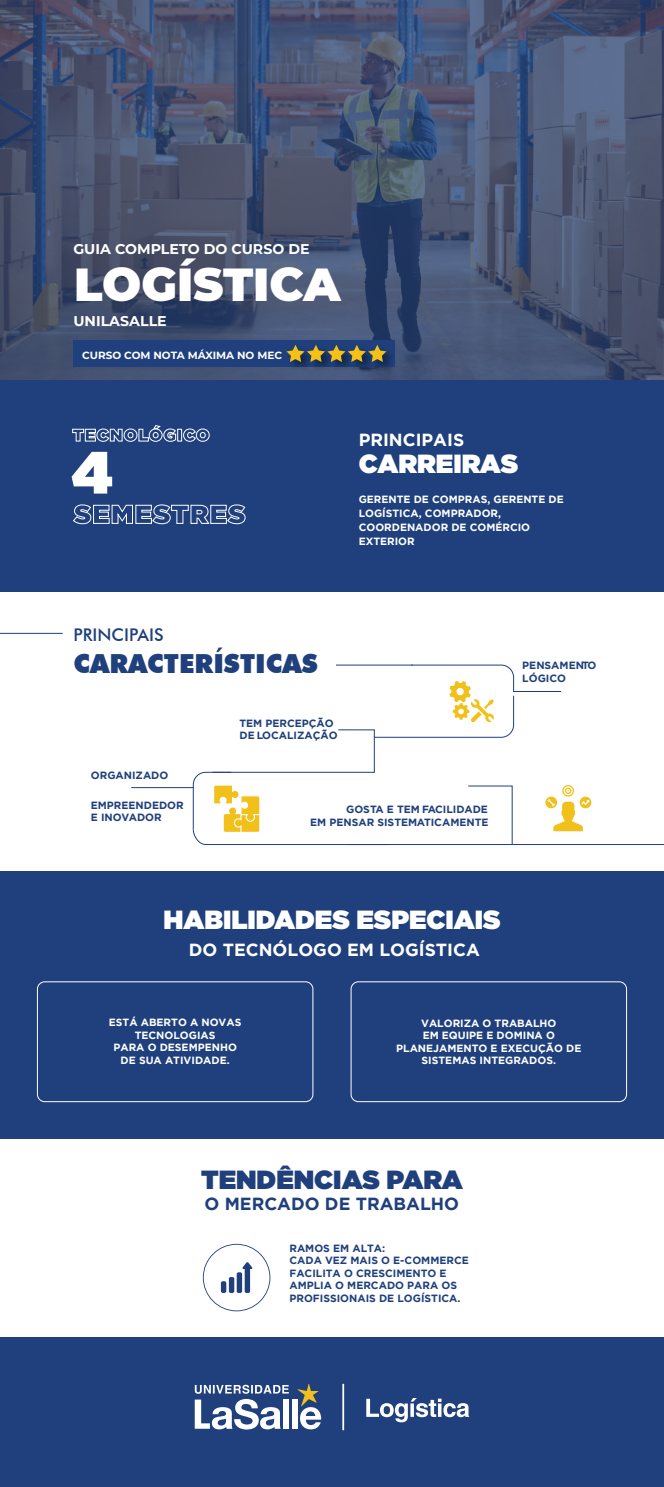
<style>
.page{position:relative;width:664px;height:1487px;background:#fff}
.page>*{position:absolute;margin:0;border:0;box-sizing:border-box;transform-origin:0 0}
.t1{font:900 59.15px "Gotham";color:#fff}
.t2{font:900 46.2px "Montserrat";color:#fff}
.t3{font:900 26.25px "Gotham";color:#fff}
.t4{font:900 26.25px "Futura BT";color:#1f407c}
.t5{font:900 26.25px "Gotham";color:#1f407c}
.t6{font:700 17.5px "Gotham";color:#fff}
.t7{font:700 17.5px "Gotham";color:#1f407c}
.t8{font:500 17.5px "Futura BT";color:#1f407c}
.t9{font:700 14.17px "Montserrat";color:#fff}
.t10{font:700 10.5px/12.6px "Gotham";color:#1f407c}
.t11{font:700 10.5px/12.6px "Gotham";color:#fff;text-align:center}
.t12{font:700 10.5px "Montserrat";color:#fff}
</style>
<div class="page">
<div style="left:0;top:1337px;width:663px;height:150px;background:#1f407c"></div>
<svg style="left:0;top:0;width:663px;height:380px;background:#475371"></svg>
<div style="left:0;top:871px;width:663px;height:268px;background:#1f407c"></div>
<div style="left:0;top:380px;width:663px;height:211px;background:#1f407c"></div>
<svg style="left:72px;top:425px;width:104px;height:17px"></svg>
<div style="left:177px;top:429px;width:5px;height:12px;border:1px solid #fff"></div>
<svg style="left:183px;top:428px;width:27px;height:14px"></svg>
<svg style="left:73px;top:504px;width:172px;height:20px"></svg>
<svg style="left:203px;top:1244px;width:67px;height:67px"></svg>
<hr style="left:0;top:633px;width:62px;height:1px;background:#1f407c">
<hr style="left:348px;top:844px;width:315px;height:1px;background:#1f407c">
<svg style="left:192px;top:664px;width:399px;height:181px"></svg>
<div style="left:73px;top:340px;width:321px;height:27px;background:#1f407c"></div>
<img style="left:284px;top:362px;width:20px;height:13px">
<img style="left:304px;top:362px;width:20px;height:13px">
<img style="left:324px;top:362px;width:21px;height:13px">
<img style="left:345px;top:362px;width:20px;height:13px">
<img style="left:365px;top:342px;width:34px;height:33px">
<svg style="left:286px;top:345px;width:100px;height:17px"></svg>
<div style="left:37px;top:981px;width:276px;height:121px;border:1px solid #fff;border-radius:7px"></div>
<div style="left:350px;top:981px;width:276px;height:121px;border:1px solid #fff;border-radius:7px"></div>
<svg style="left:366px;top:1398px;width:103px;height:24px"></svg>
<svg style="left:195px;top:1399px;width:85px;height:30px"></svg>
<div style="left:283px;top:1399px;width:6px;height:29px;background:#fff"></div>
<div style="left:291px;top:1399px;width:6px;height:29px;background:#fff"></div>
<svg style="left:195px;top:1384px;width:94px;height:9px"></svg>
<svg style="left:297px;top:1383px;width:24px;height:46px"></svg>
<hr style="left:342px;top:1383px;width:2px;height:47px;background:#fff">
<h3 class="t9" style="left:73px;top:239px;width:238px">GUIA COMPLETO DO CURSO DE</h3>
<h2 class="t2" style="left:74px;top:249px;width:268px">LOGÍSTICA</h2>
<h3 class="t9" style="left:73px;top:310px;width:95px">UNILASALLE</h3>
<p class="t12" style="left:82px;top:348px;width:201px">CURSO COM NOTA MÁXIMA NO MEC</p>
<h1 class="t1" style="left:72px;top:430px;width:42px">4</h1>
<h3 class="t6" style="left:358px;top:430px;width:107px">PRINCIPAIS</h3>
<h3 class="t3" style="left:358px;top:445px;width:161px">CARREIRAS</h3>
<p class="t11" style="left:358px;top:492px;width:206px;line-height:14px;text-align:left">GERENTE DE COMPRAS, GERENTE DE<br>LOGÍSTICA, COMPRADOR,<br>COORDENADOR DE COMÉRCIO<br>EXTERIOR</p>
<h3 class="t8" style="left:73px;top:624px;width:92px">PRINCIPAIS</h3>
<h3 class="t4" style="left:73px;top:647px;width:246px">CARACTERÍSTICAS</h3>
<p class="t10" style="left:239px;top:716px;width:100px">TEM PERCEPÇÃO<br>DE LOCALIZAÇÃO</p>
<p class="t10" style="left:522px;top:659px;width:76px">PENSAMENTO<br>LÓGICO</p>
<p class="t10" style="left:91px;top:768px;width:79px">ORGANIZADO</p>
<p class="t10" style="left:91px;top:798px;width:94px">EMPREENDEDOR<br>E INOVADOR</p>
<p class="t10" style="left:310px;top:802px;width:180px;text-align:right">GOSTA E TEM FACILIDADE<br>EM PENSAR SISTEMATICAMENTE</p>
<h3 class="t3" style="left:163px;top:901px;width:338px">HABILIDADES ESPECIAIS</h3>
<h3 class="t6" style="left:189px;top:940px;width:292px">DO TECNÓLOGO EM LOGÍSTICA</h3>
<p class="t11" style="left:109px;top:1016px;width:134px">ESTÁ ABERTO A NOVAS<br>TECNOLOGIAS<br>PARA O DESEMPENHO<br>DE SUA ATIVIDADE.</p>
<p class="t11" style="left:396px;top:1016px;width:187px">VALORIZA O TRABALHO<br>EM EQUIPE E DOMINA O<br>PLANEJAMENTO E EXECUÇÃO DE<br>SISTEMAS INTEGRADOS.</p>
<h3 class="t5" style="left:201px;top:1160px;width:263px">TENDÊNCIAS PARA</h3>
<h3 class="t7" style="left:204px;top:1193px;width:256px">O MERCADO DE TRABALHO</h3>
<p class="t10" style="left:289px;top:1241px;width:181px">RAMOS EM ALTA:<br>CADA VEZ MAIS O E-COMMERCE<br>FACILITA O CRESCIMENTO E<br>AMPLIA O MERCADO PARA OS<br>PROFISSIONAIS DE LOGÍSTICA.</p>
</div>
